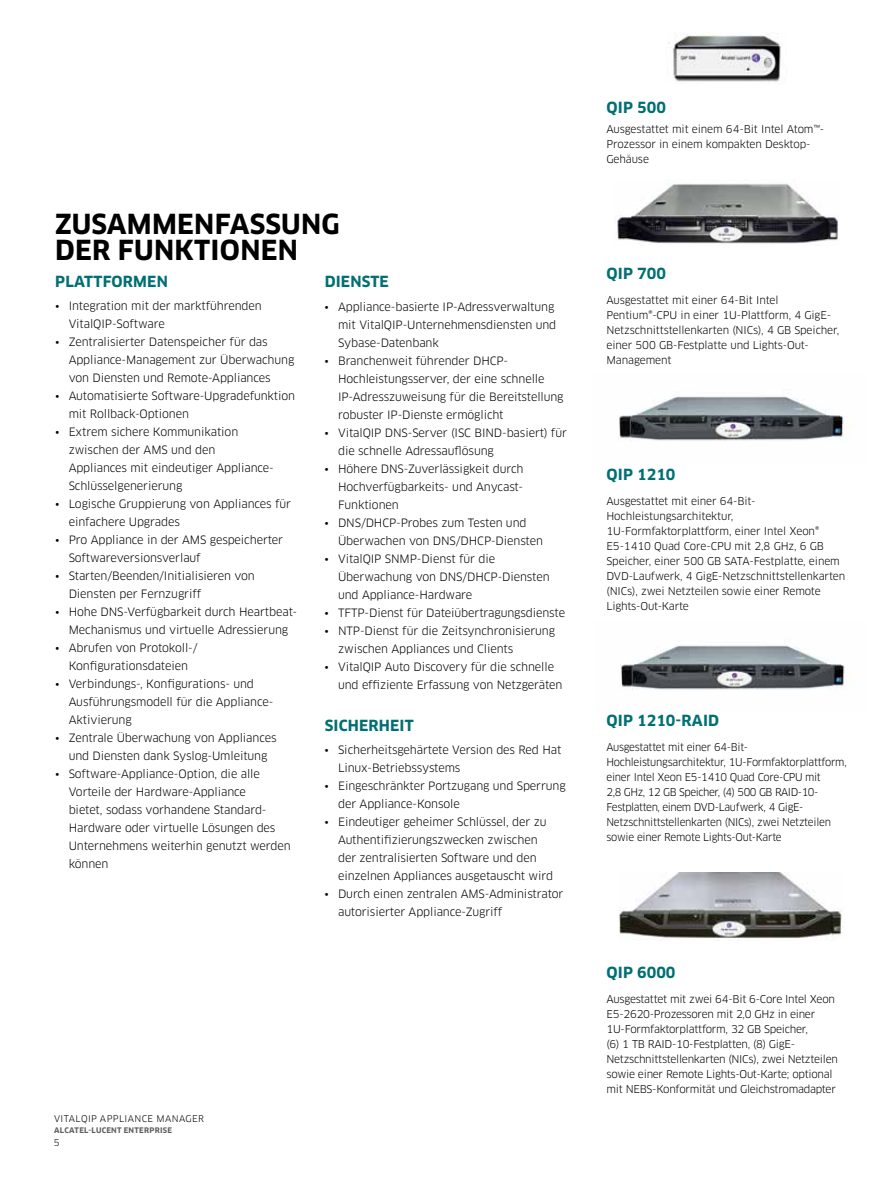
<style>
.page{position:relative;width:891px;height:1188px;background:#fff}
.page>*{position:absolute;margin:0;border:0;box-sizing:border-box;transform-origin:0 0}
.t1{font:700 27px/25.5px "Clan OT";letter-spacing:.01em;color:#000}
.t2{font:700 22.5px/25.5px "Clan OT";letter-spacing:.01em;color:#000}
.t3{font:700 15px "Clan OT";letter-spacing:.01em;color:#006f74}
.t4{font:11.25px/18px "Clan OT";letter-spacing:-.01em;color:#000}
.t5{font:10.5px/15px "Clan OT";letter-spacing:-.025em;color:#000}
.t6{font:9px "Clan OT";letter-spacing:.04em;color:#000}
.t7{font:700 7.5px "Clan OT";letter-spacing:.035em;color:#5e5e5f}
</style>
<div class="page">
<img style="left:618px;top:873px;width:225px;height:67px">
<img style="left:618px;top:396px;width:234px;height:45px">
<img style="left:620px;top:645px;width:233px;height:45px">
<img style="left:668px;top:33px;width:114px;height:51px">
<img style="left:616px;top:183px;width:222px;height:61px">
<h1 class="t1" style="left:55px;top:212px;width:76px">Zusamm</h1>
<h1 class="t1" style="left:55px;top:212px;width:286px;text-indent:122px">enfassung der Funktionen</h1>
<h2 class="t2" style="left:55px;top:213px;width:239px;text-indent:102px">enfassung der Funktionen</h2>
<h3 class="t3" style="left:55px;top:273px;width:114px">Plattformen</h3>
<p class="t4" style="left:69px;top:297px;width:195px;text-indent:-14px">• Integration mit der marktführenden<br>VitalQIP-Software</p>
<p class="t4" style="left:69px;top:333px;width:227px;text-indent:-14px">• Zentralisierter Datenspeicher für das<br>Appliance-Management zur Überwachung von Diensten und Remote-Appliances</p>
<p class="t4" style="left:69px;top:387px;width:228px;text-indent:-14px">• Automatisierte Software-Upgradefunktion mit Rollback-Optionen</p>
<p class="t4" style="left:69px;top:423px;width:207px;text-indent:-14px">• Extrem sichere Kommunikation zwischen der AMS und den<br>Appliances mit eindeutiger Appliance-<br>Schlüsselgenerierung</p>
<p class="t4" style="left:69px;top:495px;width:224px;text-indent:-14px">• Logische Gruppierung von Appliances für einfachere Upgrades</p>
<p class="t4" style="left:69px;top:531px;width:216px;text-indent:-14px">• Pro Appliance in der AMS gespeicherter<br>Softwareversionsverlauf</p>
<p class="t4" style="left:69px;top:567px;width:188px;text-indent:-14px">• Starten/Beenden/Initialisieren von<br>Diensten per Fernzugriff</p>
<p class="t4" style="left:55px;top:603px;width:244px;text-align:center">• Hohe DNS-Verfügbarkeit durch Heartbeat-<br>Mechanismus und virtuelle Adressierung</p>
<p class="t4" style="left:55px;top:639px;width:144px;text-align:center">• Abrufen von Protokoll-/<br>Konfigurationsdateien</p>
<p class="t4" style="left:69px;top:675px;width:206px;text-indent:-14px">• Verbindungs-, Konfigurations- und<br>Ausführungsmodell für die Appliance-<br>Aktivierung</p>
<p class="t4" style="left:55px;top:729px;width:223px;text-align:center">• Zentrale Überwachung von Appliances und Diensten dank Syslog-Umleitung</p>
<p class="t4" style="left:69px;top:765px;width:224px;text-indent:-13px">• Software-Appliance-Option, die alle<br>Vorteile der Hardware-Appliance<br>bietet, sodass vorhandene Standard-<br>Hardware oder virtuelle Lösungen des<br>Unternehmens weiterhin genutzt werden können</p>
<h2 class="t2" style="left:55px;top:213px;width:64px">Zusamm</h2>
<h3 class="t3" style="left:325px;top:273px;width:66px">Dienste</h3>
<p class="t4" style="left:338px;top:298px;width:220px;text-indent:-14px">• Appliance-basierte IP-Adressverwaltung mit VitalQIP-Unternehmensdiensten und<br>Sybase-Datenbank</p>
<p class="t4" style="left:338px;top:352px;width:227px;text-indent:-14px">• Branchenweit führender DHCP-Hochleistungsserver, der eine schnelle IP-Adresszuweisung für die Bereitstellung robuster IP-Dienste ermöglicht</p>
<p class="t4" style="left:338px;top:424px;width:230px;text-indent:-14px">• VitalQIP DNS-Server (ISC BIND-basiert) für die schnelle Adressauflösung</p>
<p class="t4" style="left:338px;top:460px;width:187px;text-align:justify;text-indent:-14px">• Höhere DNS-Zuverlässigkeit durch Hochverfügbarkeits- und Anycast-Funktionen</p>
<p class="t4" style="left:338px;top:514px;width:206px;text-indent:-14px">• DNS/DHCP-Probes zum Testen und<br>Überwachen von DNS/DHCP-Diensten</p>
<p class="t4" style="left:338px;top:550px;width:213px;text-indent:-14px">• VitalQIP SNMP-Dienst für die<br>Überwachung von DNS/DHCP-Diensten und Appliance-Hardware</p>
<p class="t4" style="left:325px;top:604px;width:242px">• TFTP-Dienst für Dateiübertragungsdienste</p>
<p class="t4" style="left:338px;top:622px;width:219px;text-indent:-14px">• NTP-Dienst für die Zeitsynchronisierung zwischen Appliances und Clients</p>
<p class="t4" style="left:338px;top:658px;width:226px;text-indent:-14px">• VitalQIP Auto Discovery für die schnelle und effiziente Erfassung von Netzgeräten</p>
<h3 class="t3" style="left:325px;top:717px;width:91px">Sicherheit</h3>
<p class="t4" style="left:338px;top:741px;width:225px;text-indent:-14px">• Sicherheitsgehärtete Version des Red Hat<br>Linux-Betriebssystems</p>
<p class="t4" style="left:338px;top:777px;width:229px;text-indent:-14px">• Eingeschränkter Portzugang und Sperrung der Appliance-Konsole</p>
<p class="t4" style="left:338px;top:813px;width:217px;text-indent:-14px">• Eindeutiger geheimer Schlüssel, der zu Authentifizierungszwecken zwischen der zentralisierten Software und den einzelnen Appliances ausgetauscht wird</p>
<p class="t4" style="left:338px;top:885px;width:227px;text-indent:-14px">• Durch einen zentralen AMS-Administrator autorisierter Appliance-Zugriff</p>
<p class="t6" style="left:54px;top:1113px;width:53px">VitalQI P App</p>
<p class="t6" style="left:119px;top:1113px;width:86px">liance Manager</p>
<p class="t7" style="left:54px;top:1126px;width:120px">Alcatel-Lucent Enterprise</p>
<p class="t6" style="left:54px;top:1138px;width:7px">5</p>
<h3 class="t3" style="left:607px;top:98px;width:10px">QIP</h3>
<h3 class="t3" style="left:637px;top:98px;width:30px">500</h3>
<p class="t5" style="left:606px;top:122px;width:219px">Ausgestattet mit einem 64-Bit Intel Atom™-<br>Prozessor in einem kompakten Desktop-<br>Gehäuse</p>
<h3 class="t3" style="left:607px;top:264px;width:10px">QIP</h3>
<h3 class="t3" style="left:637px;top:264px;width:30px">700</h3>
<p class="t5" style="left:606px;top:293px;width:234px">Ausgestattet mit einer 64-Bit Intel Pentium®-CPU in einer 1U-Plattform, 4 GigE-Netzschnittstellenkarten (NICs), 4 GB Speicher, einer 500 GB‑ Festplatte und Lights-Out-Management</p>
<h3 class="t3" style="left:607px;top:465px;width:10px">QIP</h3>
<h3 class="t3" style="left:637px;top:465px;width:40px">1210</h3>
<p class="t5" style="left:606px;top:494px;width:240px">Ausgestattet mit einer 64-Bit-Hochleistungsarchitektur, 1U-Formfaktorplattform, einer Intel Xeon® E5-1410 Quad Core‑CPU mit 2,8 GHz, 6 GB Speicher, einer 500 GB SATA‑ Festplatte, einem DVD-Laufwerk, 4 GigE-Netzschnittstellenkarten (NICs), zwei Netzteilen sowie einer Remote Lights-Out-Karte</p>
<h3 class="t3" style="left:607px;top:711px;width:10px">QIP</h3>
<h3 class="t3" style="left:637px;top:711px;width:82px">1210-Raid</h3>
<p class="t5" style="left:606px;top:740px;width:242px">Ausgestattet mit einer 64-Bit-Hochleistungsarchitektur, 1U-Formfaktorplattform, einer Intel Xeon E5-1410 Quad Core‑CPU mit<br>2,8 GHz, 12 GB Speicher, (4) 500 GB RAID‑ 10- Festplatten, einem DVD-Laufwerk, 4 GigE-Netzschnittstellenkarten (NICs), zwei Netzteilen sowie einer Remote Lights-Out-Karte</p>
<h3 class="t3" style="left:607px;top:963px;width:10px">QIP</h3>
<h3 class="t3" style="left:637px;top:963px;width:40px">6000</h3>
<p class="t5" style="left:606px;top:992px;width:233px">Ausgestattet mit zwei 64-Bit 6-Core Intel Xeon E5-2620‑ Prozessoren mit 2,0 GHz in einer 1U-Formfaktorplattform, 32 GB Speicher,<br>(6) 1 TB RAID-10-Festplatten, (8) GigE-Netzschnittstellenkarten (NICs), zwei Netzteilen sowie einer Remote Lights-Out-Karte; optional mit NEBS-Konformität und Gleichstromadapter</p>
</div>
